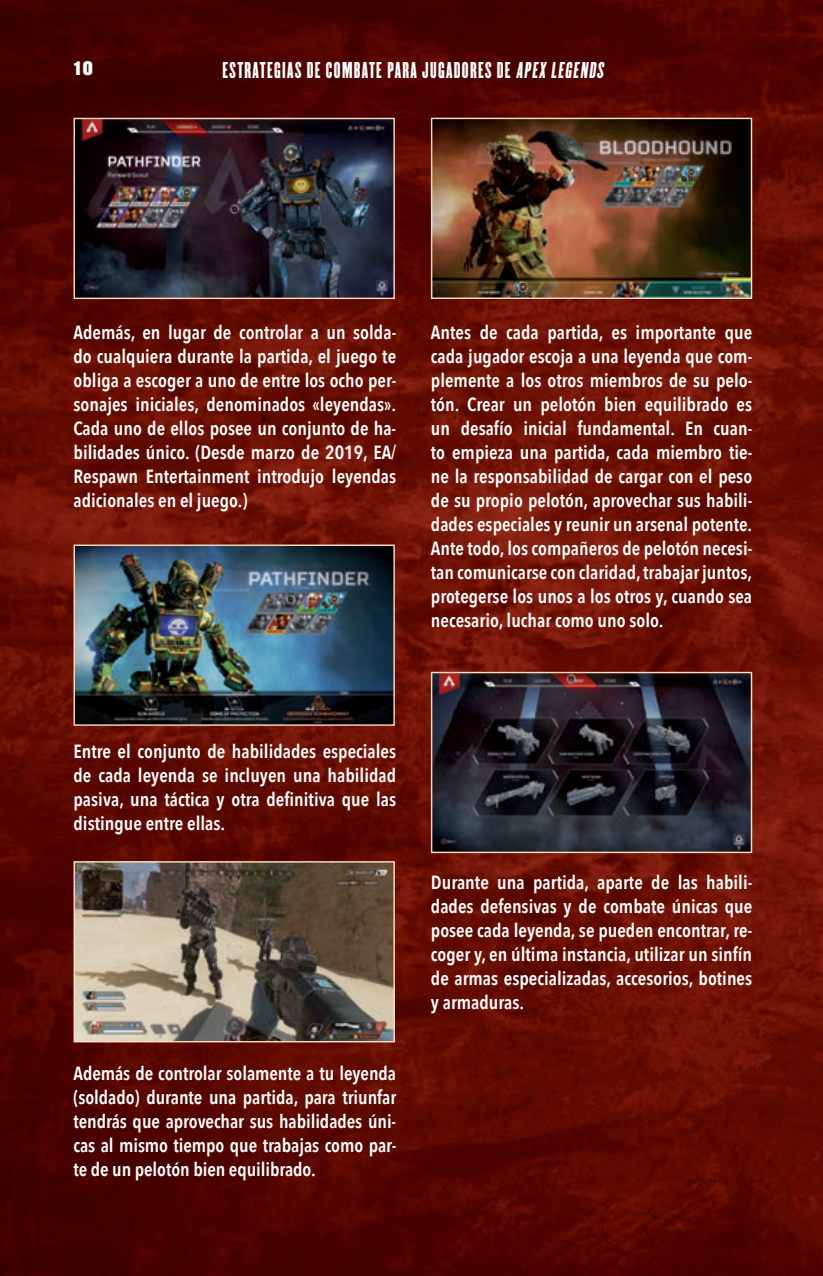
<style>
.page{position:relative;width:823px;height:1276px;background:#fff}
.page>*{position:absolute;margin:0;border:0;box-sizing:border-box;transform-origin:0 0}
.t1{font:20px "Champion HTF Featherweight";letter-spacing:.07em;color:#fff}
.t2{font:600 19px/24px "Avenir Next Condensed";color:#fff;text-align:justify}
.t3{font:17px "Champion HTF Middleweight";color:#fff}
</style>
<div class="page">
<img style="left:0;top:0;width:822px;height:1275px">
<img style="left:75px;top:120px;width:317px;height:177px">
<div style="left:73px;top:118px;width:321px;height:181px;border:1px solid #fddbbc"></div>
<img style="left:75px;top:546px;width:317px;height:177px">
<div style="left:73px;top:544px;width:321px;height:181px;border:1px solid #fddbbc"></div>
<img style="left:75px;top:863px;width:317px;height:177px">
<div style="left:73px;top:861px;width:321px;height:181px;border:1px solid #fddbbc"></div>
<img style="left:432px;top:120px;width:318px;height:177px">
<div style="left:430px;top:118px;width:322px;height:181px;border:1px solid #fddbbc"></div>
<img style="left:432px;top:674px;width:318px;height:177px">
<div style="left:430px;top:672px;width:322px;height:181px;border:1px solid #fddbbc"></div>
<p class="t3" style="left:73px;top:57px;width:21px">10</p>
<p class="t1" style="left:222px;top:58px;width:385px">ESTRATEGIAS DE COMBATE PARA JUGADORES DE APEX LEGENDS</p>
<p class="t2" style="left:73px;top:319px;width:324px">Además, en lugar de controlar a un solda&shy;do cualquiera durante la partida, el juego te obliga a escoger a uno de entre los ocho per&shy;sonajes iniciales, denominados «leyendas».<br>Cada uno de ellos posee un conjunto de ha&shy;bilidades único. (Desde marzo de 2019, EA/ Respawn Entertainment introdujo leyendas adicionales en el juego.)</p>
<p class="t2" style="left:430px;top:319px;width:323px">Antes de cada partida, es importante que cada jugador escoja a una leyenda que com&shy;plemente a los otros miembros de su pelo&shy;tón. Crear un pelotón bien equilibrado es un desafío inicial fundamental. En cuan&shy;to empieza una partida, cada miembro tie&shy;ne la responsabilidad de cargar con el peso de su propio pelotón, aprovechar sus habili&shy;dades especiales y reunir un arsenal potente.<br>Ante todo, los compañeros de pelotón necesi&shy;tan comunicarse con claridad, trabajar juntos, protegerse los unos a los otros y, cuando sea necesario, luchar como uno solo.</p>
<p class="t2" style="left:73px;top:738px;width:324px">Entre el conjunto de habilidades especiales de cada leyenda se incluyen una habilidad pasiva, una táctica y otra definitiva que las distingue entre ellas.</p>
<p class="t2" style="left:73px;top:1060px;width:324px">Además de controlar solamente a tu leyenda (soldado) durante una partida, para triunfar tendrás que aprovechar sus habilidades úni&shy;cas al mismo tiempo que trabajas como par&shy;te de un pelotón bien equilibrado.</p>
<p class="t2" style="left:430px;top:869px;width:323px">Durante una partida, aparte de las habili&shy;dades defensivas y de combate únicas que posee cada leyenda, se pueden encontrar, re&shy;coger y, en última instancia, utilizar un sinfín de armas especializadas, accesorios, botines y armaduras.</p>
</div>
